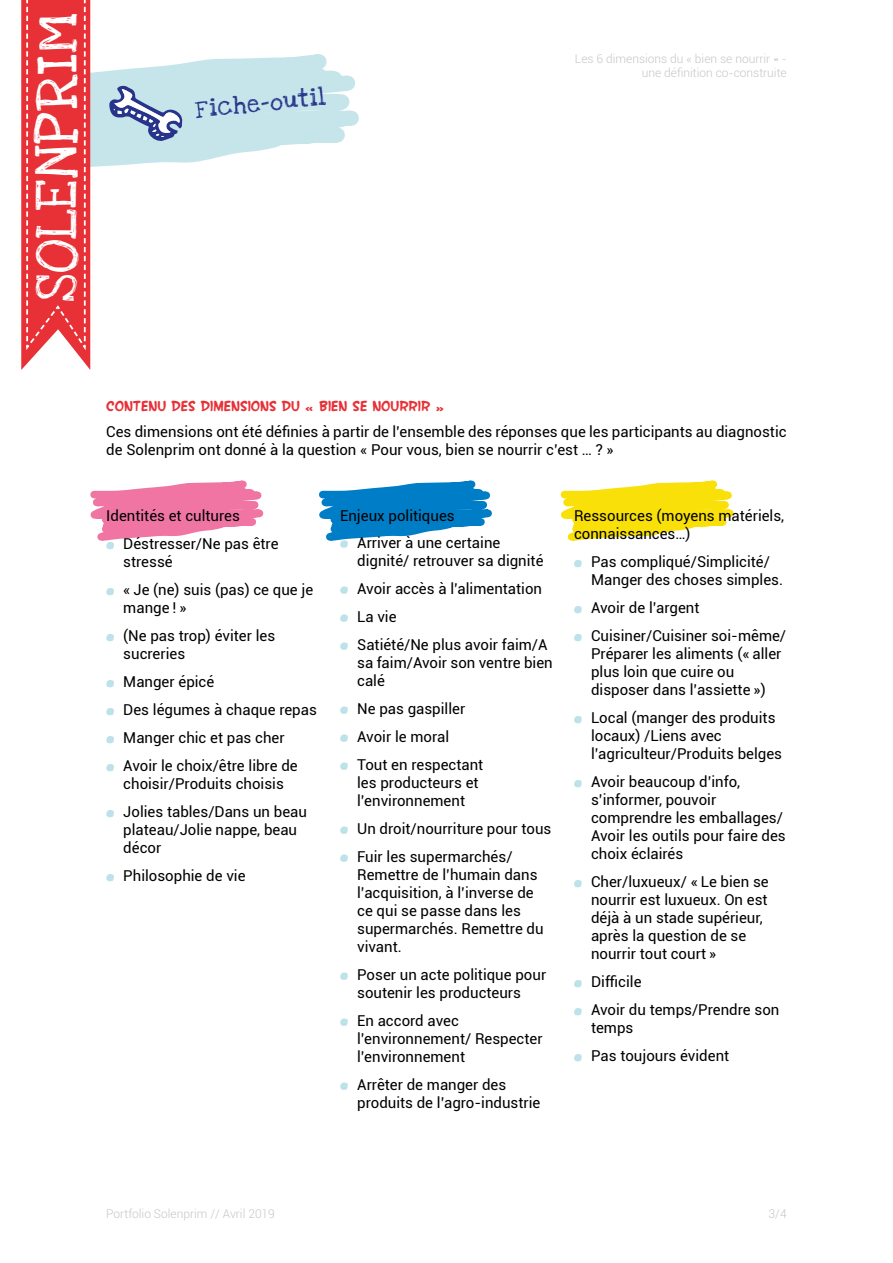
<style>
.page{position:relative;width:893px;height:1263px;background:#fff}
.page>*{position:absolute;margin:0;border:0;box-sizing:border-box;transform-origin:0 0}
.Titre_H2{font:43.2px "Love Ya Like A Sister";letter-spacing:.02em;color:#fff}
.Titre_h1{font:18px "Love Ya Like A Sister";color:#28348b}
.Manuscrit{font:15px/18px "Roboto";color:#000}
.Manuscrit-2{font:700 15px "SF Wonder Comic";color:#e73137}
.t1{font:300 12px/14.4px "Roboto";color:#c6c6c6;text-align:right}
</style>
<div class="page">
<svg style="left:106px;top:588px;width:8px;height:7px"></svg>
<svg style="left:106px;top:634px;width:8px;height:7px"></svg>
<svg style="left:106px;top:680px;width:8px;height:7px"></svg>
<svg style="left:106px;top:708px;width:8px;height:7px"></svg>
<svg style="left:106px;top:736px;width:8px;height:7px"></svg>
<svg style="left:106px;top:764px;width:8px;height:7px"></svg>
<svg style="left:106px;top:810px;width:8px;height:7px"></svg>
<svg style="left:106px;top:874px;width:8px;height:7px"></svg>
<svg style="left:90px;top:480px;width:644px;height:69px"></svg>
<svg style="left:340px;top:586px;width:8px;height:8px"></svg>
<svg style="left:340px;top:614px;width:8px;height:8px"></svg>
<svg style="left:340px;top:642px;width:8px;height:8px"></svg>
<svg style="left:340px;top:706px;width:8px;height:8px"></svg>
<svg style="left:340px;top:734px;width:8px;height:8px"></svg>
<svg style="left:340px;top:762px;width:8px;height:8px"></svg>
<svg style="left:340px;top:826px;width:8px;height:8px"></svg>
<svg style="left:340px;top:854px;width:8px;height:8px"></svg>
<svg style="left:340px;top:972px;width:8px;height:8px"></svg>
<svg style="left:340px;top:1018px;width:8px;height:8px"></svg>
<svg style="left:340px;top:1082px;width:8px;height:8px"></svg>
<svg style="left:574px;top:560px;width:8px;height:7px"></svg>
<svg style="left:574px;top:606px;width:8px;height:7px"></svg>
<svg style="left:574px;top:634px;width:8px;height:7px"></svg>
<svg style="left:574px;top:716px;width:8px;height:7px"></svg>
<svg style="left:574px;top:780px;width:8px;height:7px"></svg>
<svg style="left:574px;top:880px;width:8px;height:7px"></svg>
<svg style="left:574px;top:980px;width:8px;height:7px"></svg>
<svg style="left:574px;top:1008px;width:8px;height:7px"></svg>
<svg style="left:574px;top:1054px;width:8px;height:7px"></svg>
<svg style="left:90px;top:46px;width:269px;height:127px"></svg>
<svg style="left:21px;top:0;width:69px;height:370px;background:#e9494e"></svg>
<svg style="left:109px;top:85px;width:73px;height:57px;background:#a3b9d4"></svg>
<p class="Titre_H2" style="left:21px;top:302px;width:290px;rotate:-90deg">SOLENPRIM</p>
<p class="Titre_h1" style="left:194px;top:95px;width:132px;rotate:-6deg">F iche-outil</p>
<p class="t1" style="left:575px;top:51px;width:213px">Les 6 dimensions du « bien se nourrir » - une définition co-construite</p>
<p class="Manuscrit-2" style="left:106px;top:396px;width:340px">CONTENU DES DIMENSIONS DU « BIEN SE NOURRIR »</p>
<p class="Manuscrit" style="left:106px;top:423px;width:682px">Ces dimensions ont été définies à partir de l’ensemble des réponses que les participants au diagnostic de Solenprim ont donné à la question « Pour vous, bien se nourrir c’est … ? »</p>
<p class="Manuscrit" style="left:106px;top:506px;width:135px">Identités et cultures</p>
<p class="Manuscrit" style="left:123px;top:534px;width:157px">Déstresser/Ne pas être stressé</p>
<p class="Manuscrit" style="left:123px;top:580px;width:191px">« Je (ne) suis (pas) ce que je mange ! »</p>
<p class="Manuscrit" style="left:123px;top:626px;width:153px">(Ne pas trop) éviter les sucreries</p>
<p class="Manuscrit" style="left:123px;top:672px;width:93px">Manger épicé</p>
<p class="Manuscrit" style="left:123px;top:700px;width:195px">Des légumes à chaque repas</p>
<p class="Manuscrit" style="left:123px;top:728px;width:163px">Manger chic et pas cher</p>
<p class="Manuscrit" style="left:123px;top:756px;width:176px">Avoir le choix/être libre de choisir/Produits choisis</p>
<p class="Manuscrit" style="left:123px;top:802px;width:185px">Jolies tables/Dans un beau plateau/Jolie nappe, beau décor</p>
<p class="Manuscrit" style="left:123px;top:866px;width:124px">Philosophie de vie</p>
<p class="Manuscrit" style="left:340px;top:506px;width:116px">Enjeux politiques</p>
<p class="Manuscrit" style="left:357px;top:533px;width:188px">Arriver à une certaine dignité/ retrouver sa dignité</p>
<p class="Manuscrit" style="left:357px;top:579px;width:186px">Avoir accès à l’alimentation</p>
<p class="Manuscrit" style="left:357px;top:607px;width:41px">La vie</p>
<p class="Manuscrit" style="left:357px;top:635px;width:197px">Satiété/Ne plus avoir faim/A sa faim/Avoir son ventre bien calé</p>
<p class="Manuscrit" style="left:357px;top:699px;width:110px">Ne pas gaspiller</p>
<p class="Manuscrit" style="left:357px;top:727px;width:94px">Avoir le moral</p>
<p class="Manuscrit" style="left:357px;top:755px;width:128px">Tout en respectant les producteurs et l’environnement</p>
<p class="Manuscrit" style="left:357px;top:819px;width:196px">Un droit/nourriture pour tous</p>
<p class="Manuscrit" style="left:357px;top:847px;width:188px">Fuir les supermarchés/<br>Remettre de l’humain dans l’acquisition, à l’inverse de ce qui se passe dans les supermarchés. Remettre du vivant.</p>
<p class="Manuscrit" style="left:357px;top:965px;width:191px">Poser un acte politique pour soutenir les producteurs</p>
<p class="Manuscrit" style="left:357px;top:1011px;width:187px">En accord avec l’environnement/ Respecter l’environnement</p>
<p class="Manuscrit" style="left:357px;top:1075px;width:185px">Arrêter de manger des produits de l’agro-industrie</p>
<p class="Manuscrit" style="left:574px;top:506px;width:212px">Ressources (moyens matériels, connaissances…)</p>
<p class="Manuscrit" style="left:591px;top:552px;width:193px">Pas compliqué/Simplicité/<br>Manger des choses simples.</p>
<p class="Manuscrit" style="left:591px;top:598px;width:110px">Avoir de l’argent</p>
<p class="Manuscrit" style="left:591px;top:626px;width:197px">Cuisiner/Cuisiner soi-même/<br>Préparer les aliments (« aller plus loin que cuire ou disposer dans l’assiette »)</p>
<p class="Manuscrit" style="left:591px;top:708px;width:193px">Local (manger des produits locaux) /Liens avec l’agriculteur/Produits belges</p>
<p class="Manuscrit" style="left:591px;top:772px;width:196px">Avoir beaucoup d’info, s’informer, pouvoir comprendre les emballages/<br>Avoir les outils pour faire des choix éclairés</p>
<p class="Manuscrit" style="left:591px;top:872px;width:179px">Cher/luxueux/ « Le bien se nourrir est luxueux. On est déjà à un stade supérieur, après la question de se nourrir tout court »</p>
<p class="Manuscrit" style="left:591px;top:972px;width:52px">Difficile</p>
<p class="Manuscrit" style="left:591px;top:1000px;width:190px">Avoir du temps/Prendre son temps</p>
<p class="Manuscrit" style="left:591px;top:1046px;width:140px">Pas toujours évident</p>
<p class="t1" style="left:106px;top:1206px;width:170px">Portfolio Solenprim // Avril 2019</p>
<p class="t1" style="left:769px;top:1206px;width:20px">3/4</p>
</div>
